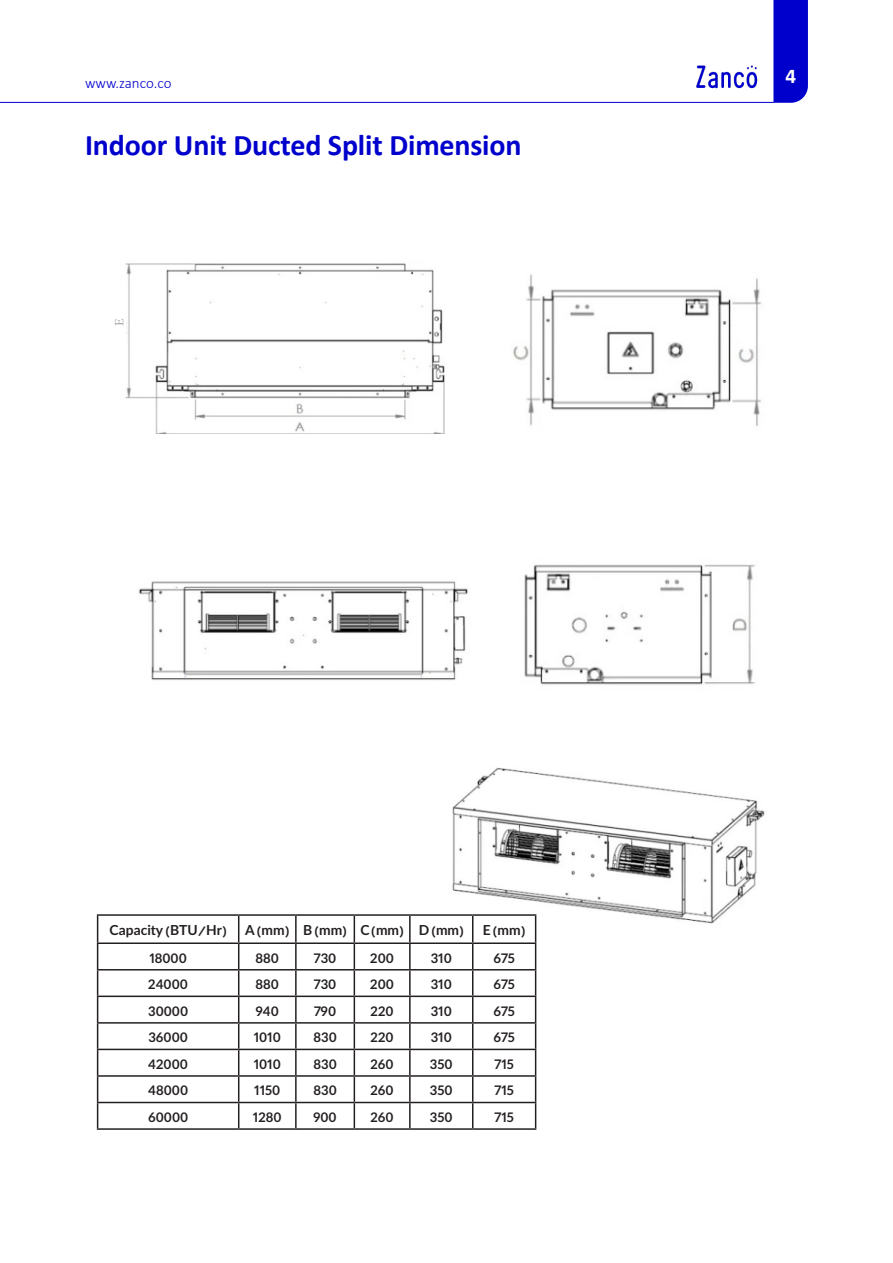
<style>
.page{position:relative;width:893px;height:1263px;background:#fff}
.page>*{position:absolute;margin:0;border:0;box-sizing:border-box;transform-origin:0 0}
.t1{font:700 30px "Calibri";letter-spacing:-.005em;color:#00c}
.t2{font:700 21px "Calibri";color:#fff}
.t3{font:18px "Adobe Arabic";color:#acadb1}
.t4{font:700 15px "Yekan Bakh";color:#231f20}
.t5{font:300 15px "Calibri";color:#00c}
</style>
<div class="page">
<hr style="left:0;top:102px;width:774px;height:1px;background:#00c">
<svg style="left:773px;top:0;width:35px;height:103px;background:#0808cd"></svg>
<img style="left:696px;top:65px;width:62px;height:24px">
<img style="left:452px;top:767px;width:313px;height:168px">
<hr style="left:97px;top:914px;width:142px;height:2px;background:#231f20">
<hr style="left:239px;top:914px;width:57px;height:2px;background:#231f20">
<hr style="left:296px;top:914px;width:58px;height:2px;background:#231f20">
<hr style="left:295px;top:916px;width:2px;height:26px;background:#231f20">
<hr style="left:354px;top:914px;width:56px;height:2px;background:#231f20">
<hr style="left:410px;top:914px;width:63px;height:2px;background:#231f20">
<hr style="left:409px;top:916px;width:2px;height:26px;background:#231f20">
<hr style="left:473px;top:914px;width:63px;height:2px;background:#231f20">
<hr style="left:97px;top:942px;width:142px;height:2px;background:#231f20">
<hr style="left:239px;top:942px;width:57px;height:2px;background:#231f20">
<hr style="left:296px;top:942px;width:58px;height:2px;background:#231f20">
<hr style="left:295px;top:944px;width:2px;height:25px;background:#231f20">
<hr style="left:354px;top:942px;width:56px;height:2px;background:#231f20">
<hr style="left:410px;top:942px;width:63px;height:2px;background:#231f20">
<hr style="left:409px;top:944px;width:2px;height:25px;background:#231f20">
<hr style="left:473px;top:942px;width:63px;height:2px;background:#231f20">
<hr style="left:97px;top:969px;width:142px;height:1px;background:#231f20">
<hr style="left:239px;top:969px;width:57px;height:1px;background:#231f20">
<hr style="left:296px;top:969px;width:58px;height:1px;background:#231f20">
<hr style="left:295px;top:970px;width:2px;height:25px;background:#231f20">
<hr style="left:354px;top:969px;width:56px;height:1px;background:#231f20">
<hr style="left:410px;top:969px;width:63px;height:1px;background:#231f20">
<hr style="left:409px;top:970px;width:2px;height:25px;background:#231f20">
<hr style="left:473px;top:969px;width:63px;height:1px;background:#231f20">
<hr style="left:97px;top:995px;width:142px;height:2px;background:#231f20">
<hr style="left:239px;top:995px;width:57px;height:2px;background:#231f20">
<hr style="left:296px;top:995px;width:58px;height:2px;background:#231f20">
<hr style="left:295px;top:997px;width:2px;height:25px;background:#231f20">
<hr style="left:354px;top:995px;width:56px;height:2px;background:#231f20">
<hr style="left:410px;top:995px;width:63px;height:2px;background:#231f20">
<hr style="left:409px;top:997px;width:2px;height:25px;background:#231f20">
<hr style="left:473px;top:995px;width:63px;height:2px;background:#231f20">
<hr style="left:97px;top:1022px;width:142px;height:1px;background:#231f20">
<hr style="left:239px;top:1022px;width:57px;height:1px;background:#231f20">
<hr style="left:296px;top:1022px;width:58px;height:1px;background:#231f20">
<hr style="left:295px;top:1023px;width:2px;height:26px;background:#231f20">
<hr style="left:354px;top:1022px;width:56px;height:1px;background:#231f20">
<hr style="left:410px;top:1022px;width:63px;height:1px;background:#231f20">
<hr style="left:409px;top:1023px;width:2px;height:26px;background:#231f20">
<hr style="left:473px;top:1022px;width:63px;height:1px;background:#231f20">
<hr style="left:97px;top:1049px;width:142px;height:1px;background:#231f20">
<hr style="left:239px;top:1049px;width:57px;height:1px;background:#231f20">
<hr style="left:296px;top:1049px;width:58px;height:1px;background:#231f20">
<hr style="left:295px;top:1050px;width:2px;height:25px;background:#231f20">
<hr style="left:354px;top:1049px;width:56px;height:1px;background:#231f20">
<hr style="left:410px;top:1049px;width:63px;height:1px;background:#231f20">
<hr style="left:409px;top:1050px;width:2px;height:25px;background:#231f20">
<hr style="left:473px;top:1049px;width:63px;height:1px;background:#231f20">
<hr style="left:97px;top:1075px;width:142px;height:2px;background:#231f20">
<hr style="left:239px;top:1075px;width:57px;height:2px;background:#231f20">
<hr style="left:296px;top:1075px;width:58px;height:2px;background:#231f20">
<hr style="left:295px;top:1077px;width:2px;height:25px;background:#231f20">
<hr style="left:354px;top:1075px;width:56px;height:2px;background:#231f20">
<hr style="left:410px;top:1075px;width:63px;height:2px;background:#231f20">
<hr style="left:409px;top:1077px;width:2px;height:25px;background:#231f20">
<hr style="left:473px;top:1075px;width:63px;height:2px;background:#231f20">
<hr style="left:97px;top:1102px;width:142px;height:1px;background:#231f20">
<svg style="left:97px;top:916px;width:1px;height:212px"></svg>
<hr style="left:239px;top:1102px;width:57px;height:1px;background:#231f20">
<svg style="left:238px;top:916px;width:1px;height:212px"></svg>
<hr style="left:296px;top:1102px;width:58px;height:1px;background:#231f20">
<hr style="left:295px;top:1103px;width:2px;height:25px;background:#231f20">
<hr style="left:354px;top:1102px;width:56px;height:1px;background:#231f20">
<svg style="left:354px;top:916px;width:1px;height:212px"></svg>
<hr style="left:410px;top:1102px;width:63px;height:1px;background:#231f20">
<hr style="left:409px;top:1103px;width:2px;height:25px;background:#231f20">
<hr style="left:473px;top:1102px;width:63px;height:1px;background:#231f20">
<svg style="left:472px;top:916px;width:1px;height:212px"></svg>
<svg style="left:535px;top:916px;width:1px;height:212px"></svg>
<hr style="left:97px;top:1128px;width:142px;height:2px;background:#231f20">
<hr style="left:239px;top:1128px;width:57px;height:2px;background:#231f20">
<hr style="left:296px;top:1128px;width:58px;height:2px;background:#231f20">
<hr style="left:354px;top:1128px;width:56px;height:2px;background:#231f20">
<hr style="left:410px;top:1128px;width:63px;height:2px;background:#231f20">
<hr style="left:473px;top:1128px;width:63px;height:2px;background:#231f20">
<img style="left:125px;top:263px;width:320px;height:171px">
<img style="left:513px;top:274px;width:249px;height:153px">
<img style="left:139px;top:581px;width:329px;height:99px">
<img style="left:524px;top:564px;width:231px;height:121px">
<div style="left:108px;top:315px;width:19px;height:40px;background:#fff"></div>
<p class="t5" style="left:85px;top:74px;width:88px">www.zanco.co</p>
<p class="t1" style="left:85px;top:124px;width:438px">Indoor Unit Ducted Split Dimension</p>
<p class="t3" style="left:107px;top:326px;width:9px;rotate:-90deg">E</p>
<p class="t4" style="left:110px;top:921px;width:119px">Capacity(BTU/Hr)</p>
<p class="t4" style="left:245px;top:921px;width:46px">A(mm)</p>
<p class="t4" style="left:303px;top:921px;width:45px">B(mm)</p>
<p class="t4" style="left:360px;top:921px;width:45px">C(mm)</p>
<p class="t4" style="left:419px;top:921px;width:47px">D(mm)</p>
<p class="t4" style="left:483px;top:921px;width:44px">E(mm(</p>
<p class="t4" style="left:149px;top:949px;width:39px">18000</p>
<p class="t4" style="left:255px;top:949px;width:25px">880</p>
<p class="t4" style="left:314px;top:949px;width:24px">730</p>
<p class="t4" style="left:370px;top:949px;width:25px">200</p>
<p class="t4" style="left:431px;top:949px;width:23px">310</p>
<p class="t4" style="left:493px;top:949px;width:23px">675</p>
<p class="t4" style="left:148px;top:975px;width:41px">24000</p>
<p class="t4" style="left:255px;top:975px;width:25px">880</p>
<p class="t4" style="left:314px;top:975px;width:24px">730</p>
<p class="t4" style="left:370px;top:975px;width:25px">200</p>
<p class="t4" style="left:431px;top:975px;width:23px">310</p>
<p class="t4" style="left:493px;top:975px;width:23px">675</p>
<p class="t4" style="left:148px;top:1002px;width:42px">30000</p>
<p class="t4" style="left:256px;top:1002px;width:25px">940</p>
<p class="t4" style="left:314px;top:1002px;width:24px">790</p>
<p class="t4" style="left:371px;top:1002px;width:24px">220</p>
<p class="t4" style="left:431px;top:1002px;width:23px">310</p>
<p class="t4" style="left:493px;top:1002px;width:23px">675</p>
<p class="t4" style="left:148px;top:1028px;width:41px">36000</p>
<p class="t4" style="left:254px;top:1028px;width:29px">1010</p>
<p class="t4" style="left:313px;top:1028px;width:25px">830</p>
<p class="t4" style="left:371px;top:1028px;width:24px">220</p>
<p class="t4" style="left:431px;top:1028px;width:23px">310</p>
<p class="t4" style="left:493px;top:1028px;width:23px">675</p>
<p class="t4" style="left:148px;top:1055px;width:41px">42000</p>
<p class="t4" style="left:254px;top:1055px;width:29px">1010</p>
<p class="t4" style="left:313px;top:1055px;width:25px">830</p>
<p class="t4" style="left:370px;top:1055px;width:25px">260</p>
<p class="t4" style="left:430px;top:1055px;width:24px">350</p>
<p class="t4" style="left:494px;top:1055px;width:21px">715</p>
<p class="t4" style="left:148px;top:1081px;width:42px">48000</p>
<p class="t4" style="left:254px;top:1081px;width:28px">1150</p>
<p class="t4" style="left:313px;top:1081px;width:25px">830</p>
<p class="t4" style="left:370px;top:1081px;width:25px">260</p>
<p class="t4" style="left:430px;top:1081px;width:24px">350</p>
<p class="t4" style="left:494px;top:1081px;width:21px">715</p>
<p class="t4" style="left:148px;top:1108px;width:42px">60000</p>
<p class="t4" style="left:253px;top:1108px;width:30px">1280</p>
<p class="t4" style="left:313px;top:1108px;width:25px">900</p>
<p class="t4" style="left:370px;top:1108px;width:25px">260</p>
<p class="t4" style="left:430px;top:1108px;width:24px">350</p>
<p class="t4" style="left:494px;top:1108px;width:21px">715</p>
<h2 class="t2" style="left:785px;top:61px;width:12px">4</h2>
</div>
